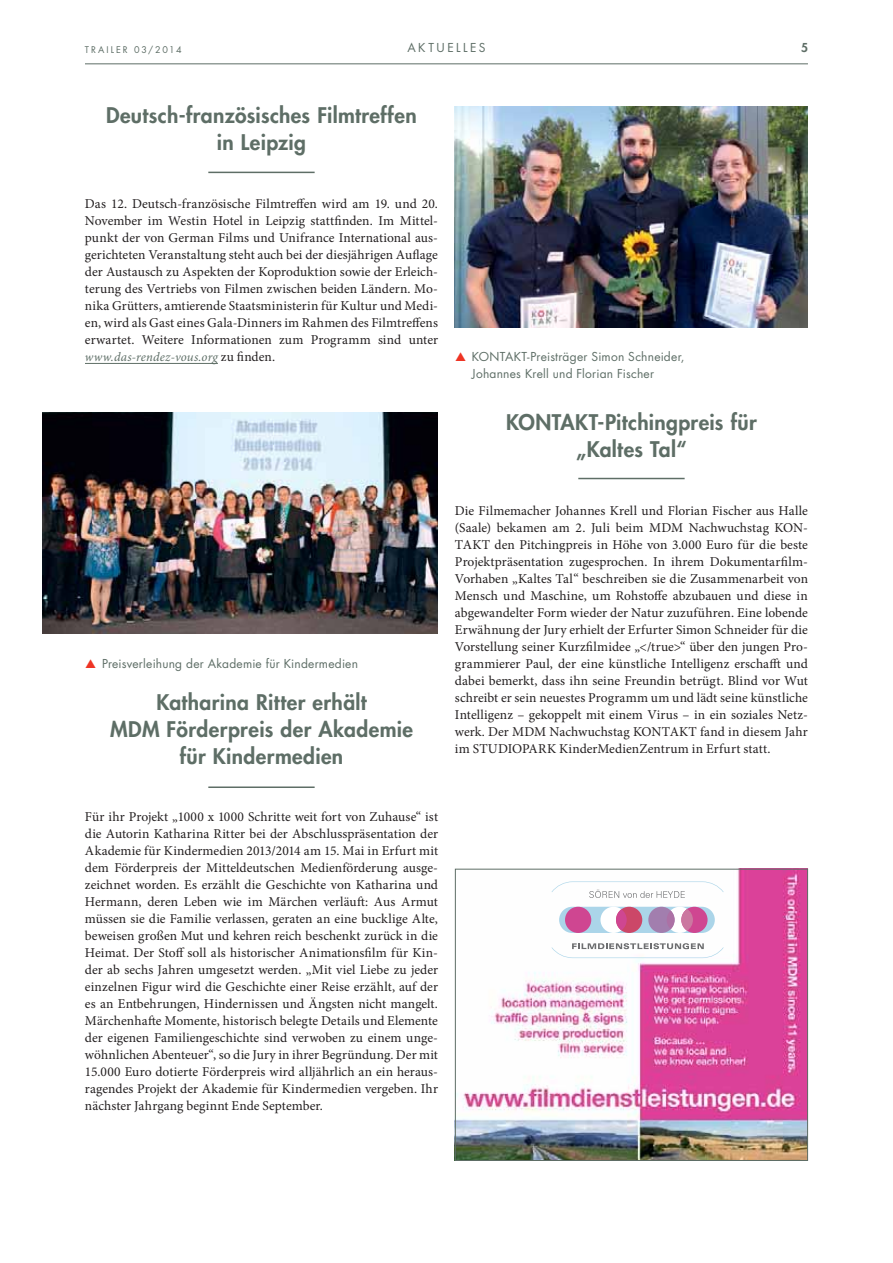
<style>
.page{position:relative;width:893px;height:1263px;background:#fff}
.page>*{position:absolute;margin:0;border:0;box-sizing:border-box;transform-origin:0 0}
.t1{font:800 21px/27px "Futura Std";letter-spacing:.015em;color:#5e6e66;text-align:center}
.t2{font:13.5px/17px "Minion Pro";letter-spacing:.005em;color:#231f20;text-align:justify}
.t3{font:italic 12.75px "Minion Pro";letter-spacing:.02em;color:#5e6e66}
.t4{font:12px/17px "Futura Std";letter-spacing:.02em;color:#5e6e66}
.t5{font:12px "Futura Std";letter-spacing:.21em;color:#5e6e66}
.t6{font:800 12px "Futura Std";color:#5e6e66}
.t7{font:9px "Futura Std";letter-spacing:.215em;color:#5e6e66}
.s1{font-style:normal;font-size:13.5px;color:#231f20}
</style>
<div class="page">
<img style="left:457px;top:871px;width:349px;height:288px">
<div style="left:455px;top:869px;width:353px;height:292px;border:1px solid #5e6e66"></div>
<div style="left:559px;top:907px;width:156px;height:26px;background:#abd5e9;border-radius:13px"></div>
<div style="left:667px;top:907px;width:26px;height:26px;background:#fff;border-radius:50%"></div>
<div style="left:600px;top:907px;width:27px;height:26px;background:#fff;border-radius:50%"></div>
<div style="left:681px;top:907px;width:26px;height:26px;background:#cf4691;border-radius:50%"></div>
<div style="left:648px;top:907px;width:26px;height:26px;background:#a27eae;border-radius:50%"></div>
<div style="left:681px;top:909px;width:12px;height:22px;background:#cb78a0;border-radius:50%"></div>
<div style="left:667px;top:911px;width:7px;height:18px;background:#ac71a5;border-radius:50%"></div>
<div style="left:565px;top:907px;width:26px;height:26px;background:#cf4691;border-radius:50%"></div>
<div style="left:616px;top:907px;width:26px;height:26px;background:#cc4768;border-radius:50%"></div>
<div style="left:616px;top:909px;width:11px;height:21px;background:#cf4691;border-radius:50%"></div>
<svg style="left:551px;top:881px;width:172px;height:17px"></svg>
<svg style="left:551px;top:943px;width:172px;height:15px"></svg>
<hr style="left:85px;top:63px;width:723px;height:1px;background:#5e6e66">
<hr style="left:578px;top:478px;width:107px;height:1px;background:#5e6e66">
<hr style="left:208px;top:172px;width:107px;height:1px;background:#5e6e66">
<hr style="left:85px;top:363px;width:133px;height:1px;background:#5e6e66">
<hr style="left:208px;top:787px;width:107px;height:1px;background:#5e6e66">
<img style="left:42px;top:413px;width:396px;height:221px">
<img style="left:455px;top:106px;width:353px;height:221px">
<p class="t7" style="left:85px;top:45px;width:98px">TRAILER 03/2014</p>
<p class="t5" style="left:407px;top:42px;width:80px">AKTUELLES</p>
<p class="t6" style="left:801px;top:42px;width:8px">5</p>
<h1 class="t1" style="left:106px;top:104px;width:312px">Deutsch-französisches Filmtreffen in Leipzig</h1>
<p class="t2" style="left:85px;top:197px;width:355px">Das 12. Deutsch-französische Filmtreffen wird am 19. und 20.<br>November im Westin Hotel in Leipzig stattfinden. Im Mittel&shy;punkt der von German Films und Unifrance International aus&shy;gerichteten Veranstaltung steht auch bei der diesjährigen Auflage der Austausch zu Aspekten der Koproduktion sowie der Erleich&shy;terung des Vertriebs von Filmen zwischen beiden Ländern. Mo&shy;nika Grütters, amtierende Staatsministerin für Kultur und Medi&shy;en, wird als Gast eines Gala-Dinners im Rahmen des Filmtreffens erwartet. Weitere Informationen zum Programm sind unter</p>
<p class="t3" style="left:85px;top:352px;width:192px">www.das-rendez-vous.org <span class="s1">zu finden.</span></p>
<p class="t4" style="left:472px;top:349px;width:214px">KONTAKT-Preisträger Simon Schneider,<br>Johannes Krell und Florian Fischer</p>
<h1 class="t1" style="left:506px;top:410px;width:252px">KONTAKT-Pitchingpreis für „Kaltes Tal“</h1>
<p class="t4" style="left:102px;top:656px;width:258px">Preisverleihung der Akademie für Kindermedien</p>
<h1 class="t1" style="left:110px;top:690px;width:304px">Katharina Ritter erhält<br>MDM Förderpreis der Akademie für Kindermedien</h1>
<p class="t2" style="left:455px;top:503px;width:355px">Die Filmemacher Johannes Krell und Florian Fischer aus Halle (Saale) bekamen am 2. Juli beim MDM Nachwuchstag KON-TAKT den Pitchingpreis in Höhe von 3.000 Euro für die beste Projektpräsentation zugesprochen. In ihrem Dokumentarfilm-Vorhaben „Kaltes Tal“ beschreiben sie die Zusammenarbeit von Mensch und Maschine, um Rohstoffe abzubauen und diese in abgewandelter Form wieder der Natur zuzuführen. Eine lobende Erwähnung der Jury erhielt der Erfurter Simon Schneider für die Vorstellung seiner Kurzfilmidee „&lt;/true&gt;“ über den jungen Pro&shy;grammierer Paul, der eine künstliche Intelligenz erschafft und dabei bemerkt, dass ihn seine Freundin betrügt. Blind vor Wut schreibt er sein neuestes Programm um und lädt seine künstliche Intelligenz – gekoppelt mit einem Virus – in ein soziales Netz&shy;werk. Der MDM Nachwuchstag KONTAKT fand in diesem Jahr im STUDIOPARK KinderMedienZentrum in Erfurt statt.</p>
<p class="t2" style="left:85px;top:809px;width:355px">Für ihr Projekt „1000 x 1000 Schritte weit fort von Zuhause“ ist die Autorin Katharina Ritter bei der Abschlusspräsentation der Akademie für Kindermedien 2013/2014 am 15. Mai in Erfurt mit dem Förderpreis der Mitteldeutschen Medienförderung ausge&shy;zeichnet worden. Es erzählt die Geschichte von Katharina und Hermann, deren Leben wie im Märchen verläuft: Aus Armut müssen sie die Familie verlassen, geraten an eine bucklige Alte, beweisen großen Mut und kehren reich beschenkt zurück in die Heimat. Der Stoff soll als historischer Animationsfilm für Kin&shy;der ab sechs Jahren umgesetzt werden. „Mit viel Liebe zu jeder einzelnen Figur wird die Geschichte einer Reise erzählt, auf der es an Entbehrungen, Hindernissen und Ängsten nicht mangelt.<br>Märchenhafte Momente, historisch belegte Details und Elemente der eigenen Familiengeschichte sind verwoben zu einem unge&shy;wöhnlichen Abenteuer“, so die Jury in ihrer Begründung. Der mit 15.000 Euro dotierte Förderpreis wird alljährlich an ein heraus&shy;ragendes Projekt der Akademie für Kindermedien vergeben. Ihr nächster Jahrgang beginnt Ende September.</p>
</div>
